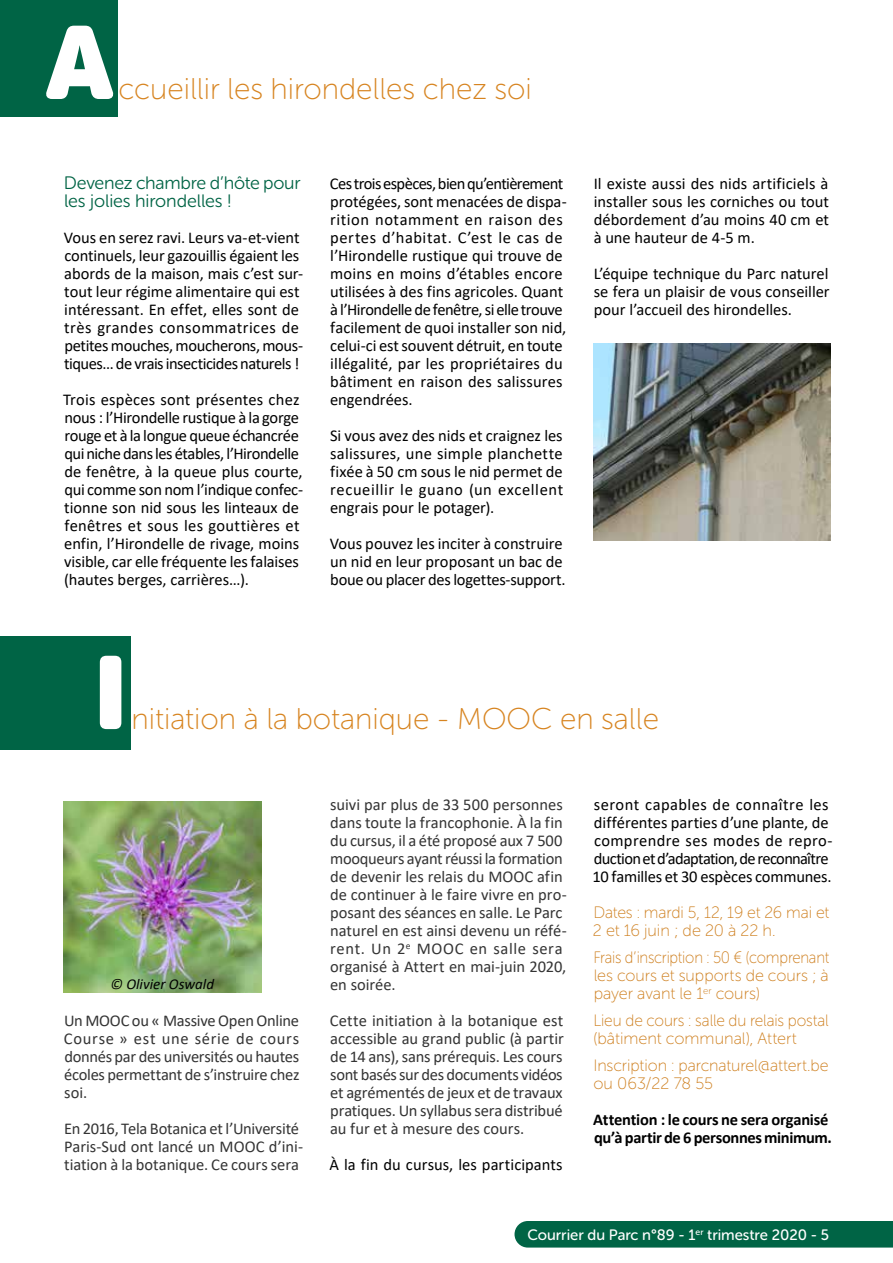
<style>
.page{position:relative;width:893px;height:1263px;background:#fff}
.page>*{position:absolute;margin:0;border:0;box-sizing:border-box;transform-origin:0 0}
.t1{font:102px "Museo Sans Rounded";color:#fff}
.t2{font:30px "Museo Sans Rounded 100";color:#d78420}
.t3{font:18px/18px "Museo Sans Rounded 300";letter-spacing:-.01em;color:#006445}
.t4{font:16.5px/18px "Calibri";letter-spacing:-.005em;color:#000}
.t5{font:16.5px/18px "Calibri";letter-spacing:-.005em;color:#343434}
.t6{font:16.5px/18px "Calibri";letter-spacing:-.01em;color:#333;text-align:justify}
.t7{font:16.5px/18px "Museo Sans Rounded 100";letter-spacing:-.005em;color:#ce7f1e}
.t8{font:16.5px/18px "Museo Sans Rounded 100";letter-spacing:-.005em;color:#ce7f1e;text-align:justify;scale:.91 1}
.t9{font:700 16.5px/18px "Calibri";letter-spacing:-.015em;color:#000}
.t10{font:16.5px/18px "Museo Sans Rounded 100";letter-spacing:-.005em;color:#ce7f1e;scale:.95 1}
.t11{font:15px "Museo Sans Rounded 500";color:#fff}
.t12{font:italic 15px "Calibri";color:#000}
.s1{color:#343434}
</style>
<div class="page">
<div style="left:0;top:0;width:117px;height:117px;background:#006445"></div>
<div style="left:514px;top:1221px;width:379px;height:26px;background:#006445"></div>
<div style="left:0;top:636px;width:131px;height:114px;background:#006445"></div>
<img style="left:593px;top:343px;width:237px;height:198px">
<img style="left:64px;top:801px;width:198px;height:191px">
<h1 class="t1" style="left:45px;top:4px;width:70px">A</h1>
<h2 class="t2" style="left:118px;top:73px;width:415px">ccueillir les hirondelles chez soi</h2>
<p class="t3" style="left:64px;top:174px;width:238px">Devenez chambre d’hôte pour les jolies hirondelles !</p>
<p class="t4" style="left:64px;top:228px;width:241px">Vous en serez ravi. Leurs va-et-vient continuels, leur gazouillis égaient les abords de la maison, mais c’est sur&shy;tout leur régime alimentaire qui est intéressant. En effet, elles sont de très grandes consommatrices de petites mouches, moucherons, mous&shy;tiques… de vrais insecticides naturels !</p>
<p class="t4" style="left:63px;top:390px;width:242px">Trois espèces sont présentes chez nous : l’Hirondelle rustique à la gorge rouge et à la longue queue échancrée qui niche dans les étables, l’Hirondelle de fenêtre, à la queue plus courte, qui comme son nom l’indique confec&shy;tionne son nid sous les linteaux de fenêtres et sous les gouttières et enfin, l’Hirondelle de rivage, moins visible, car elle fréquente les falaises (hautes berges, carrières…).</p>
<p class="t4" style="left:330px;top:174px;width:238px">Ces trois espèces, bien qu’entièrement protégées, sont menacées de dispa&shy;rition notamment en raison des pertes d’habitat. C’est le cas de l’Hirondelle rustique qui trouve de moins en moins d’étables encore utilisées à des fins agricoles. Quant à l’Hirondelle de fenêtre, si elle trouve facilement de quoi installer son nid, celui-ci est souvent détruit, en toute illégalité, par les propriétaires du bâtiment en raison des salissures engendrées.</p>
<p class="t4" style="left:330px;top:426px;width:235px;text-align:justify">Si vous avez des nids et craignez les salissures, une simple planchette fixée à 50 cm sous le nid permet de recueillir le guano (un excellent engrais pour le potager).</p>
<p class="t4" style="left:330px;top:534px;width:238px">Vous pouvez les inciter à construire un nid en leur proposant un bac de boue ou placer des logettes-support.</p>
<p class="t4" style="left:594px;top:174px;width:237px;text-align:justify">Il existe aussi des nids artificiels à installer sous les corniches ou tout débordement d’au moins 40 cm et à une hauteur de 4-5 m.</p>
<p class="t4" style="left:594px;top:264px;width:238px;text-align:justify">L’équipe technique du Parc naturel se fera un plaisir de vous conseiller pour l’accueil des hirondelles.</p>
<h1 class="t1" style="left:94px;top:634px;width:34px">I</h1>
<h2 class="t2" style="left:131px;top:703px;width:529px">nitiation à la botanique - MOOC en salle</h2>
<p class="t12" style="left:110px;top:974px;width:105px">© Olivier Oswald</p>
<p class="t5" style="left:64px;top:1011px;width:237px;text-align:justify">Un MOOC ou « Massive Open Online Course » est une série de cours donnés par des universités ou hautes écoles permettant de s’instruire chez soi.</p>
<p class="t5" style="left:64px;top:1119px;width:240px">En 2016, Tela Botanica et l’Université<br>Paris-Sud ont lancé un MOOC d’ini&shy;tiation à la botanique. Ce cours sera</p>
<p class="t5" style="left:330px;top:795px;width:238px">suivi par plus de 33 500 personnes dans toute la francophonie. À la fin du cursus, il a été proposé aux 7 500 mooqueurs ayant réussi la formation de devenir les relais du MOOC afin de continuer à le faire vivre en pro&shy;posant des séances en salle. Le Parc naturel en est ainsi devenu un réfé&shy;rent. Un 2<sup>e</sup> MOOC en salle sera organisé à Attert en mai-juin 2020, en soirée.</p>
<p class="t6" style="left:330px;top:1011px;width:235px"><span class="s1">Cette</span> initiation à la botanique est accessible au grand public (à partir de 14 ans), sans prérequis. Les cours sont basés sur des documents vidéos et agrémentés de jeux et de travaux pratiques. Un syllabus sera distribué au fur et à mesure des cours.</p>
<p class="t4" style="left:329px;top:1155px;width:235px">À la fin du cursus, les participants</p>
<p class="t4" style="left:592px;top:795px;width:242px">seront capables de connaître les différentes parties d’une plante, de comprendre ses modes de repro&shy;duction et d’adaptation, de reconnaître 10 familles et 30 espèces communes.</p>
<p class="t7" style="left:593px;top:904px;width:238px">Dates : mardi 5, 12, 19 et 26 mai et<br>2 et 16 juin ; de 20 à 22 h.</p>
<p class="t8" style="left:593px;top:949px;width:261px">Frais d’inscription : 50 € (comprenant les cours et supports de cours ; à payer avant le 1<sup>er</sup> cours)</p>
<p class="t10" style="left:593px;top:1012px;width:249px">Lieu de cours : salle du relais postal (bâtiment communal), Attert</p>
<p class="t7" style="left:593px;top:1057px;width:237px">Inscription : parcnaturel@attert.be ou 063/22 78 55</p>
<p class="t9" style="left:593px;top:1110px;width:240px">Attention : le cours ne sera organisé qu’à partir de 6 personnes minimum.</p>
<p class="t11" style="left:527px;top:1226px;width:303px">Courrier du Parc n°89 - 1<sup>er</sup> trimestre 2020 - 5</p>
</div>
